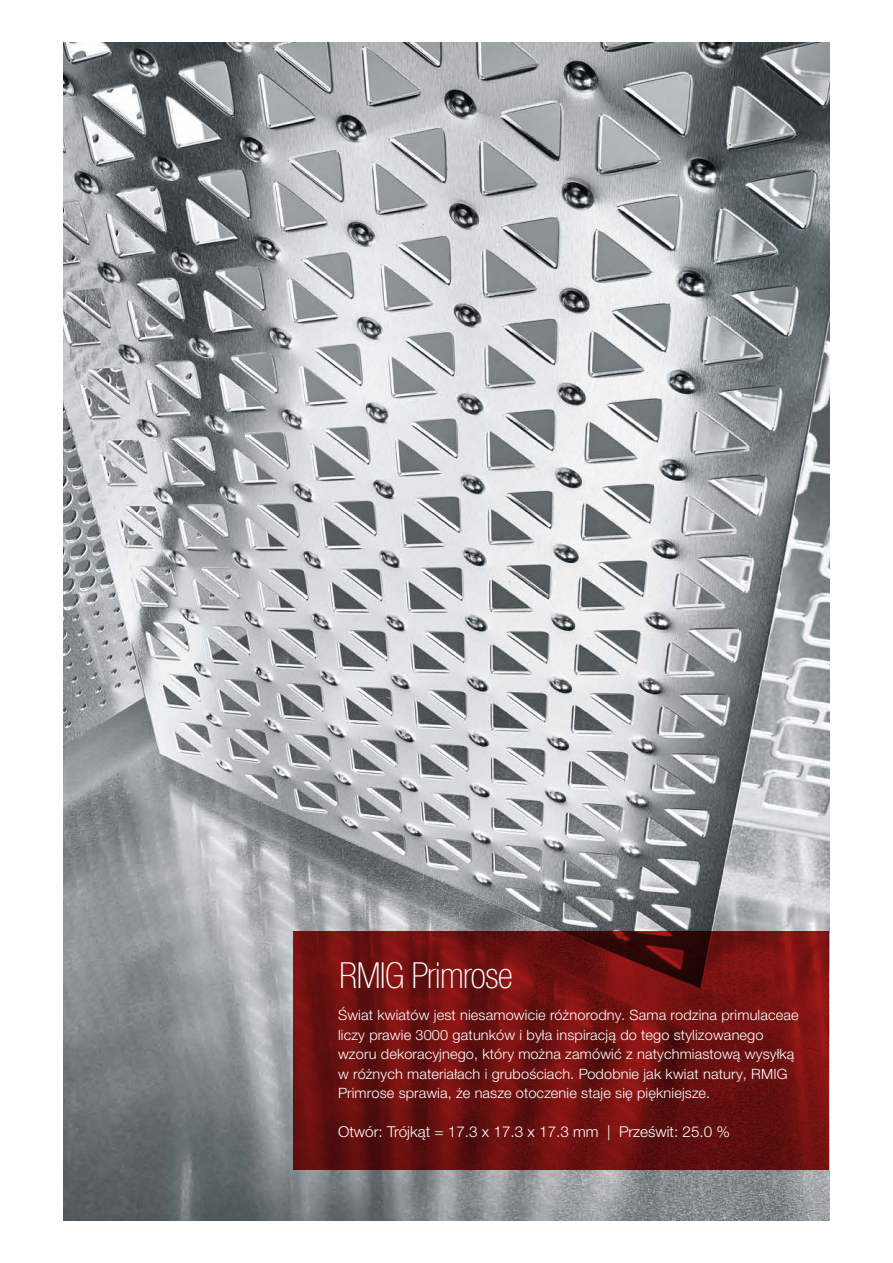
<style>
.page{position:relative;width:893px;height:1263px;background:#fff}
.page>*{position:absolute;margin:0;border:0;box-sizing:border-box;transform-origin:0 0}
.t1{font:100 condensed 36px "Helvetica Neue LTW1 G";letter-spacing:-.02em;color:#fff}
.t2{font:300 15px "Helvetica Neue LTW1 G";color:#fff}
.t3{font:300 14.25px/19.5px "Helvetica Neue LTW1 G";letter-spacing:.01em;color:#fff}
</style>
<div class="page">
<img style="left:64px;top:43px;width:765px;height:1177px">
<svg style="left:293px;top:931px;width:536px;height:238px"></svg>
<h1 class="t1" style="left:339px;top:955px;width:175px">RMIG Primrose</h1>
<p class="t3" style="left:338px;top:1005px;width:462px">Świat kwiatów jest niesamowicie różnorodny. Sama rodzina primulaceae liczy prawie 3000 gatunków i była inspiracją do tego stylizowanego wzoru dekoracyjnego, który można zamówić z natychmiastową wysyłką w różnych materiałach i grubościach. Podobnie jak kwiat natury, RMIG Primrose sprawia, że nasze otoczenie staje się piękniejsze.</p>
<p class="t2" style="left:338px;top:1123px;width:394px">Otwór: Trójkąt = 17.3 x 17.3 x 17.3 mm | Prześwit: 25.0 %</p>
</div>
